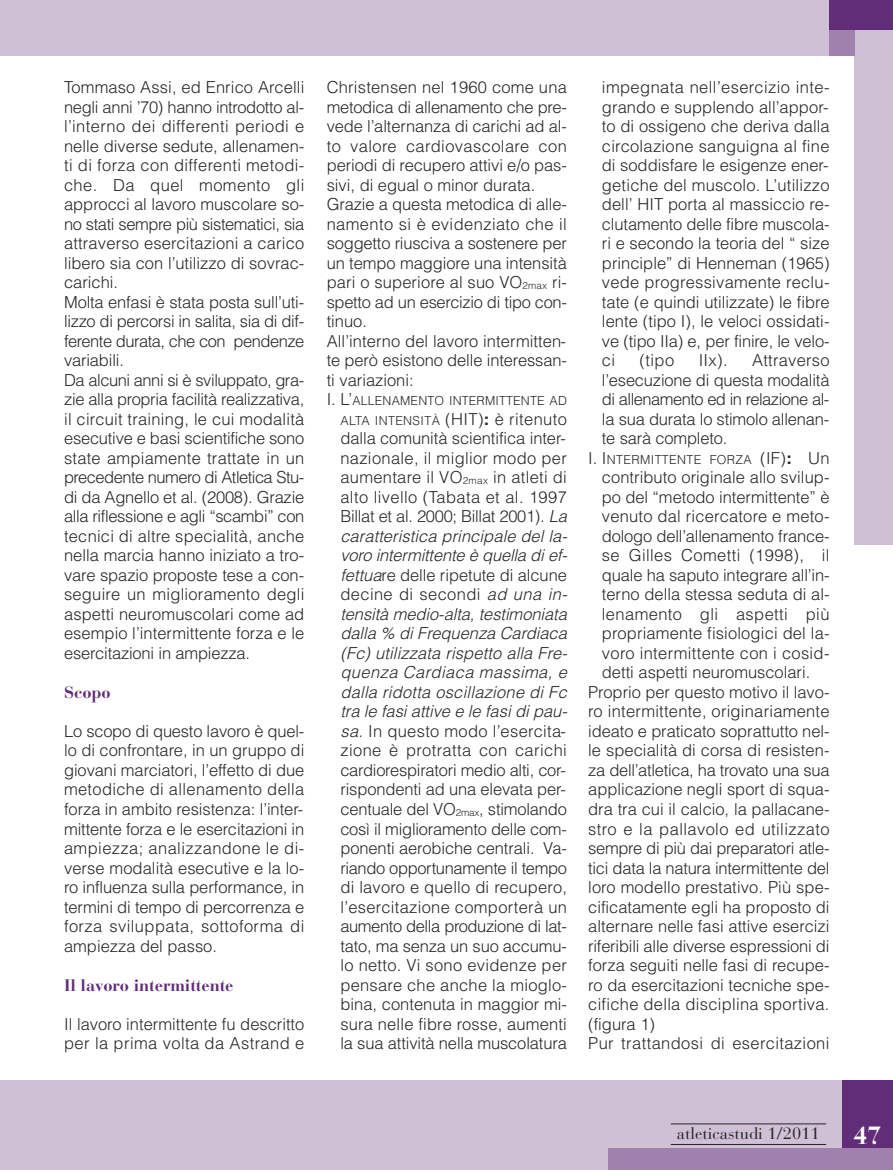
<style>
.page{position:relative;width:893px;height:1170px;background:#fff}
.page>*{position:absolute;margin:0;border:0;box-sizing:border-box;transform-origin:0 0}
.t1{font:700 24.75px "Bauer Bodoni";color:#fff}
.t2{font:300 16.5px/19.5px "Helvetica";color:#272627;text-align:justify}
.t3{font:300 16.5px "Helvetica";letter-spacing:.025em;color:#272627}
.t4{font:300 16.5px "Helvetica";letter-spacing:-.02em;color:#272627}
.t5{font:300 16.5px "Helvetica";letter-spacing:.02em;color:#272627}
.t6{font:700 16.5px "Bauer Bodoni";color:#612c78}
.t7{font:16.5px "Bauer Bodoni";color:#272627}
.t8{font:300 12.3px "Helvetica";letter-spacing:.015em;color:#272627}
.s1{font-size:9.9px}
.s2{font-size:16.5px}
.s3{font-size:12.3px}
.s4{font-weight:700}
.s5{font-style:italic}
.s6{font-weight:700;font-size:16.5px}
</style>
<div class="page">
<div style="left:855px;top:22px;width:38px;height:523px;background:#d0c0d6"></div>
<div style="left:0;top:0;width:893px;height:55px;background:#d0c0d6"></div>
<div style="left:0;top:1080px;width:893px;height:89px;background:#d0c0d6"></div>
<div style="left:842px;top:1080px;width:51px;height:68px;background:#612c78"></div>
<div style="left:608px;top:1148px;width:285px;height:21px;background:#a081ae"></div>
<hr style="left:671px;top:1143px;width:155px;height:1px;background:#272627">
<hr style="left:671px;top:1123px;width:155px;height:1px;background:#272627">
<div style="left:829px;top:0;width:26px;height:55px;background:#a081ae"></div>
<div style="left:829px;top:0;width:64px;height:30px;background:#612c78"></div>
<p class="t2" style="left:64px;top:78px;width:242px;text-align:left">Tommaso Assi, ed Enrico Arcelli negli anni ’70) hanno introdotto al&shy;l’interno dei differenti periodi e nelle diverse sedute, allenamen&shy;ti di forza con differenti metodi&shy;che. Da quel momento gli approcci al lavoro muscolare so&shy;no stati sempre più sistematici, sia attraverso esercitazioni a carico libero sia con l’utilizzo di sovrac&shy;carichi.<br>Molta enfasi è stata posta sull’uti&shy;lizzo di percorsi in salita, sia di dif&shy;ferente durata, che con pendenze variabili.<br>Da alcuni anni si è sviluppato, gra&shy;zie alla propria facilità realizzativa, il circuit training, le cui modalità esecutive e basi scientifiche sono state ampiamente trattate in un precedente numero di Atletica Stu&shy;di da Agnello et al. (2008). Grazie alla riflessione e agli “scambi” con tecnici di altre specialità, anche nella marcia hanno iniziato a tro&shy;vare spazio proposte tese a con&shy;seguire un miglioramento degli aspetti neuromuscolari come ad esempio l’intermittente forza e le esercitazioni in ampiezza.</p>
<p class="t6" style="left:64px;top:686px;width:48px">Scopo</p>
<p class="t2" style="left:64px;top:721px;width:242px">Lo scopo di questo lavoro è quel&shy;lo di confrontare, in un gruppo di giovani marciatori, l’effetto di due metodiche di allenamento della forza in ambito resistenza: l’inter&shy;mittente forza e le esercitazioni in ampiezza; analizzandone le di&shy;verse modalità esecutive e la lo&shy;ro influenza sulla performance, in termini di tempo di percorrenza e forza sviluppata, sottoforma di ampiezza del passo.</p>
<p class="t6" style="left:64px;top:978px;width:171px">Il lavoro intermittente</p>
<p class="t2" style="left:64px;top:1014px;width:242px">Il lavoro intermittente fu descritto per la prima volta da Astrand e</p>
<p class="t2" style="left:327px;top:78px;width:242px;text-align:left">Christensen nel 1960 come una metodica di allenamento che pre&shy;vede l’alternanza di carichi ad al&shy;to valore cardiovascolare con periodi di recupero attivi e/o pas&shy;sivi, di egual o minor durata.<br>Grazie a questa metodica di alle&shy;namento si è evidenziato che il soggetto riusciva a sostenere per un tempo maggiore una intensità pari o superiore al suo VO<span class="s1">2max</span> ri&shy;spetto ad un esercizio di tipo con&shy;tinuo.<br>All’interno del lavoro intermitten&shy;te però esistono delle interessan&shy;ti variazioni:</p>
<p class="t8" style="left:327px;top:394px;width:242px"><span class="s2">I. L’</span>ALLENAMENTO INTERMITTENTE AD</p>
<p class="t2" style="left:340px;top:409px;width:228px"><span class="s3">ALTA INTENSITÀ</span> (HIT)<span class="s4">:</span> è ritenuto dalla comunità scientifica inter&shy;nazionale, il miglior modo per aumentare il VO<span class="s1">2max</span> in atleti di alto livello (Tabata et al. 1997<br>Billat et al. 2000; Billat 2001). <span class="s5">La caratteristica principale del la&shy;voro intermittente è quella di ef&shy;fettua</span>re delle ripetute di alcune decine di secondi <span class="s5">ad una in&shy;tensità medio-alta, testimoniata dalla % di Frequenza Cardiaca (Fc) utilizzata rispetto alla Fre&shy;quenza Cardiaca massima, e dalla ridotta oscillazione di Fc tra le fasi attive e le fasi di pau&shy;sa.</span> In questo modo l’esercita&shy;zione è protratta con carichi cardiorespiratori medio alti, cor&shy;rispondenti ad una elevata per&shy;centuale del VO<span class="s1">2max</span>, stimolando così il miglioramento delle com&shy;ponenti aerobiche centrali. Va&shy;riando opportunamente il tempo di lavoro e quello di recupero, l’esercitazione comporterà un aumento della produzione di lat&shy;tato, ma senza un suo accumu&shy;lo netto. Vi sono evidenze per pensare che anche la mioglo&shy;bina, contenuta in maggior mi&shy;sura nelle fibre rosse, aumenti la sua attività nella muscolatura</p>
<p class="t2" style="left:602px;top:78px;width:229px">impegnata nell’esercizio inte&shy;grando e supplendo all’appor&shy;to di ossigeno che deriva dalla circolazione sanguigna al fine di soddisfare le esigenze ener&shy;getiche del muscolo. L’utilizzo dell’ HIT porta al massiccio re&shy;clutamento delle fibre muscola&shy;ri e secondo la teoria del “ size principle” di Henneman (1965) vede progressivamente reclu&shy;tate (e quindi utilizzate) le fibre lente (tipo I), le veloci ossidati&shy;ve (tipo IIa) e, per finire, le velo&shy;ci</p>
<p class="t2" style="left:640px;top:351px;width:36px">(tipo</p>
<p class="t2" style="left:699px;top:351px;width:31px">IIx).</p>
<p class="t2" style="left:602px;top:351px;width:229px;text-indent:150px">Attraverso l’esecuzione di questa modalità di allenamento ed in relazione al&shy;la sua durata lo stimolo allenan&shy;te sarà completo.</p>
<p class="t8" style="left:588px;top:452px;width:243px"><span class="s2">I. I</span>NTERMITTENTE FORZA <span class="s2">(IF)</span><span class="s6">:</span> <span class="s2">Un</span></p>
<p class="t2" style="left:602px;top:468px;width:229px">contributo originale allo svilup-</p>
<p class="t2" style="left:602px;top:487px;width:229px">po del “metodo intermittente” è</p>
<p class="t2" style="left:602px;top:507px;width:229px">venuto dal ricercatore e meto-</p>
<p class="t2" style="left:602px;top:526px;width:229px">dologo dell’allenamento france-</p>
<p class="t3" style="left:602px;top:546px;width:229px">se Gilles Cometti (1998), il</p>
<p class="t2" style="left:602px;top:565px;width:229px">quale ha saputo integrare all’in-</p>
<p class="t2" style="left:602px;top:585px;width:229px">terno della stessa seduta di al-</p>
<p class="t3" style="left:602px;top:604px;width:229px">lenamento gli aspetti più</p>
<p class="t2" style="left:602px;top:624px;width:229px">propriamente fisiologici del la-</p>
<p class="t5" style="left:602px;top:643px;width:229px">voro intermittente con i cosid-</p>
<p class="t2" style="left:602px;top:663px;width:210px">detti aspetti neuromuscolari.</p>
<p class="t2" style="left:588px;top:682px;width:243px">Proprio per questo motivo il lavo-</p>
<p class="t2" style="left:588px;top:702px;width:243px">ro intermittente, originariamente</p>
<p class="t2" style="left:588px;top:721px;width:243px">ideato e praticato soprattutto nel-</p>
<p class="t2" style="left:588px;top:741px;width:243px">le specialità di corsa di resisten-</p>
<p class="t2" style="left:588px;top:760px;width:243px">za dell’atletica, ha trovato una sua</p>
<p class="t2" style="left:588px;top:780px;width:243px">applicazione negli sport di squa-</p>
<p class="t2" style="left:588px;top:799px;width:243px">dra tra cui il calcio, la pallacane-</p>
<p class="t3" style="left:588px;top:819px;width:243px">stro e la pallavolo ed utilizzato</p>
<p class="t4" style="left:588px;top:838px;width:243px">sempre di più dai preparatori atle-</p>
<p class="t2" style="left:588px;top:858px;width:243px">tici data la natura intermittente del</p>
<p class="t2" style="left:588px;top:877px;width:243px">loro modello prestativo. Più spe-</p>
<p class="t2" style="left:588px;top:897px;width:243px">cificatamente egli ha proposto di</p>
<p class="t2" style="left:588px;top:916px;width:243px">alternare nelle fasi attive esercizi</p>
<p class="t2" style="left:588px;top:936px;width:243px">riferibili alle diverse espressioni di</p>
<p class="t2" style="left:588px;top:955px;width:243px">forza seguiti nelle fasi di recupe-</p>
<p class="t2" style="left:588px;top:975px;width:243px">ro da esercitazioni tecniche spe-</p>
<p class="t2" style="left:588px;top:994px;width:243px">cifiche della disciplina sportiva.</p>
<p class="t2" style="left:588px;top:1014px;width:68px">(figura 1)</p>
<p class="t3" style="left:588px;top:1033px;width:243px">Pur trattandosi di esercitazioni</p>
<p class="t7" style="left:677px;top:1127px;width:144px">atleticastudi 1/2011</p>
<h1 class="t1" style="left:854px;top:1126px;width:29px">47</h1>
</div>
